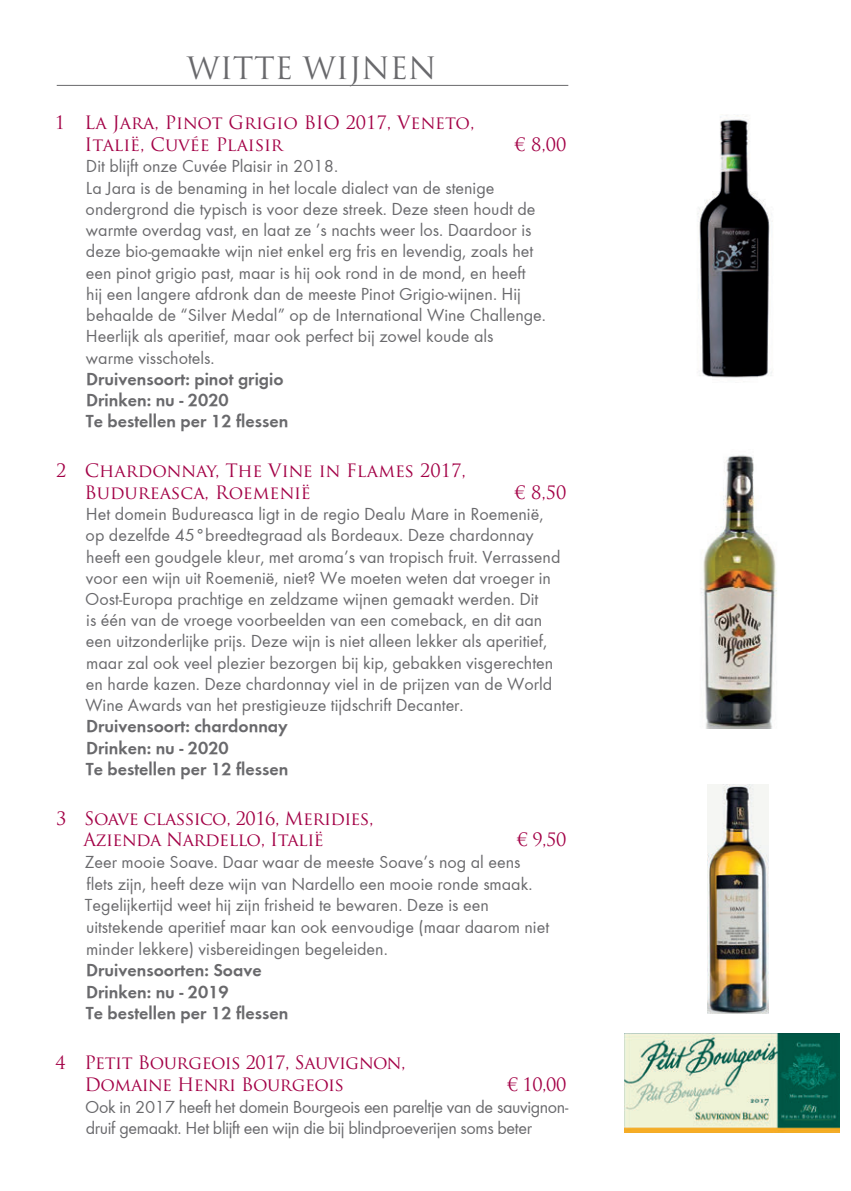
<style>
.page{position:relative;width:851px;height:1191px;background:#fff}
.page>*{position:absolute;margin:0;border:0;box-sizing:border-box;transform-origin:0 0}
.t1{font:30px "Trajan Pro";color:#69696c}
.t2{font:18px/21.2px "Function";color:#69696c}
.t3{font:700 18px/21.2px "Function";color:#69696c}
.t4{font:18px/21.6px "Trajan Pro";letter-spacing:-.025em;color:#a30146}
.t5{font:18px/21.6px "Function";letter-spacing:-.02em;color:#69696c}
.t6{font:18px/21.6px "Trajan Pro";color:#a30146}
</style>
<div class="page">
<hr style="left:57px;top:85px;width:511px;height:1px;background:#69696c">
<img style="left:697px;top:115px;width:76px;height:263px">
<img style="left:701px;top:455px;width:76px;height:273px">
<img style="left:707px;top:784px;width:61px;height:229px">
<img style="left:624px;top:1033px;width:215px;height:99px">
<h1 class="t1" style="left:187px;top:49px;width:251px">WITTE WIJNEN</h1>
<p class="t6" style="left:84px;top:112px;width:391px;text-indent:-30px">1 La Jara, Pinot Grigio BIO 2017, Veneto,<br>Italië, Cuvée Plaisir</p>
<p class="t4" style="left:515px;top:133px;width:53px">€ 8,00</p>
<p class="t2" style="left:86px;top:156px;width:462px">Dit blijft onze Cuvée Plaisir in 2018.<br>La Jara is de benaming in het locale dialect van de stenige ondergrond die typisch is voor deze streek. Deze steen houdt de warmte overdag vast, en laat ze ’s nachts weer los. Daardoor is deze bio-gemaakte wijn niet enkel erg fris en levendig, zoals het een pinot grigio past, maar is hij ook rond in de mond, en heeft<br>hij een langere afdronk dan de meeste Pinot Grigio-wijnen. Hij behaalde de “Silver Medal” op de International Wine Challenge.<br>Heerlijk als aperitief, maar ook perfect bij zowel koude als<br>warme visschotels.</p>
<p class="t3" style="left:86px;top:368px;width:204px">Druivensoort: pinot grigio<br>Drinken: nu - 2020<br>Te bestellen per 12 flessen</p>
<p class="t6" style="left:84px;top:460px;width:383px;text-indent:-28px">2 Chardonnay, The Vine in Flames 2017,<br>Budureasca, Roemenië</p>
<p class="t4" style="left:515px;top:481px;width:53px">€ 8,50</p>
<p class="t2" style="left:85px;top:503px;width:476px">Het domein Budureasca ligt in de regio Dealu Mare in Roemenië, op dezelfde 45°breedtegraad als Bordeaux. Deze chardonnay heeft een goudgele kleur, met aroma’s van tropisch fruit. Verrassend voor een wijn uit Roemenië, niet? We moeten weten dat vroeger in Oost-Europa prachtige en zeldzame wijnen gemaakt werden. Dit<br>is één van de vroege voorbeelden van een comeback, en dit aan een uitzonderlijke prijs. Deze wijn is niet alleen lekker als aperitief, maar zal ook veel plezier bezorgen bij kip, gebakken visgerechten en harde kazen. Deze chardonnay viel in de prijzen van de World Wine Awards van het prestigieuze tijdschrift Decanter.</p>
<p class="t3" style="left:86px;top:715px;width:204px">Druivensoort: chardonnay<br>Drinken: nu - 2020<br>Te bestellen per 12 flessen</p>
<p class="t4" style="left:83px;top:807px;width:291px;text-indent:-27px">3 Soave classico, 2016, Meridies,<br>Azienda Nardello, Italië</p>
<p class="t4" style="left:517px;top:829px;width:51px">€ 9,50</p>
<p class="t2" style="left:85px;top:851px;width:466px">Zeer mooie Soave. Daar waar de meeste Soave’s nog al eens flets zijn, heeft deze wijn van Nardello een mooie ronde smaak.<br>Tegelijkertijd weet hij zijn frisheid te bewaren. Deze is een uitstekende aperitief maar kan ook eenvoudige (maar daarom niet minder lekkere) visbereidingen begeleiden.</p>
<p class="t3" style="left:86px;top:959px;width:204px">Druivensoorten: Soave<br>Drinken: nu - 2019<br>Te bestellen per 12 flessen</p>
<p class="t4" style="left:84px;top:1052px;width:322px;text-indent:-29px">4 Petit Bourgeois 2017, Sauvignon,<br>Domaine Henri Bourgeois</p>
<p class="t4" style="left:507px;top:1073px;width:61px">€ 10,00</p>
<p class="t5" style="left:85px;top:1096px;width:484px">Ook in 2017 heeft het domein Bourgeois een pareltje van de sauvignon&shy;druif gemaakt. Het blijft een wijn die bij blindproeverijen soms beter</p>
</div>
